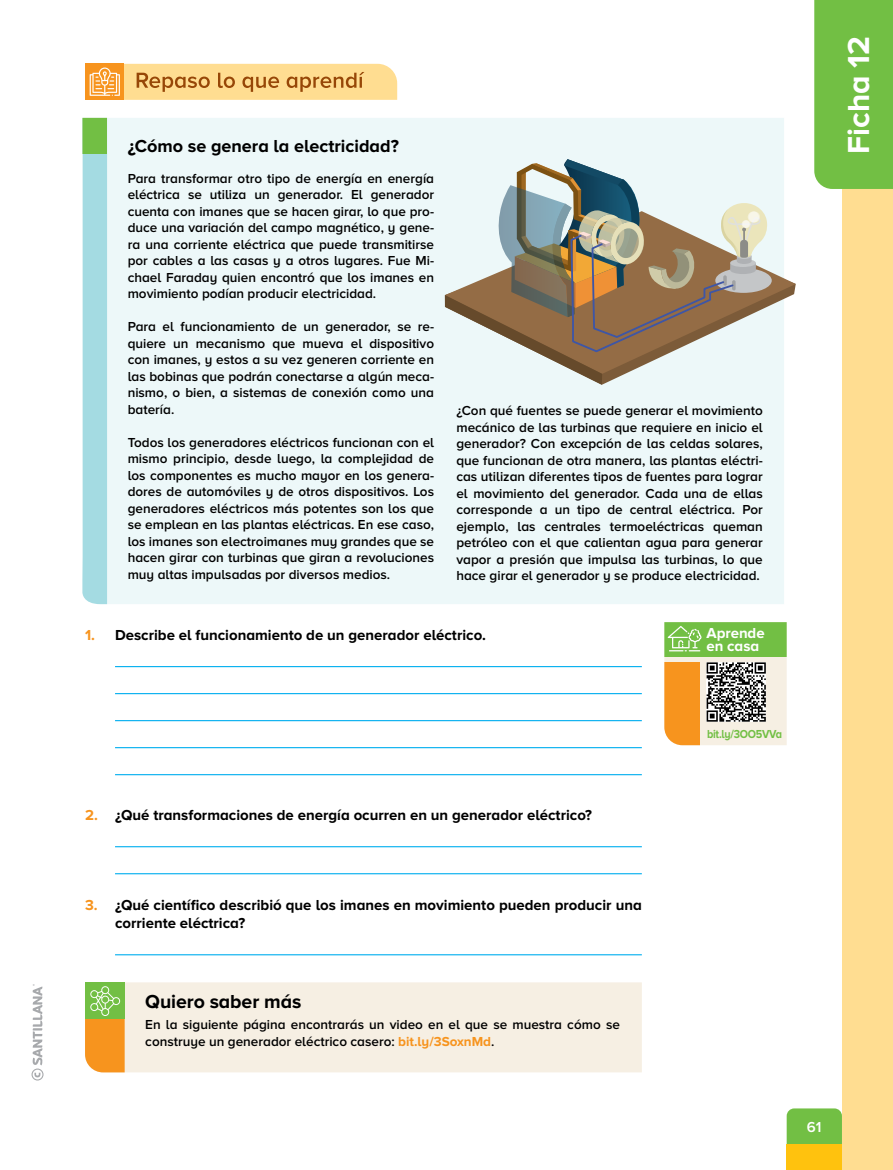
<style>
.page{position:relative;width:893px;height:1170px;background:#fff}
.page>*{position:absolute;margin:0;border:0;box-sizing:border-box;transform-origin:0 0}
.t1{font:700 31.5px "Proxima Nova A";color:#fff}
.t2{font:700 19.5px "Proxima Nova A";letter-spacing:-.005em;color:#000}
.t3{font:700 18px "Proxima Nova A";color:#000}
.t4{font:700 15px/18px "Proxima Nova A";color:#000}
.t5{font:700 15px/13.5px "Proxima Nova A";letter-spacing:-.005em;color:#fff}
.t6{font:600 15px "Proxima Nova A";color:#fff}
.t7{font:600 13.5px/16.5px "Proxima Nova A";color:#000;text-align:justify}
.t8{font:700 12px "Proxima Nova A";letter-spacing:-.025em;color:#72bf44;scale:.9 1}
.s1{color:#f7941e}
.s2{font-weight:700;color:#f7941e}
</style>
<div class="page">
<div style="left:842px;top:0;width:51px;height:1169px;background:#ffdd91"></div>
<div style="left:787px;top:1108px;width:55px;height:36px;background:#72bf44"></div>
<div style="left:787px;top:1144px;width:55px;height:25px;background:#ffc20e"></div>
<div style="left:814px;top:0;width:79px;height:189px;background:#72bf44"></div>
<div style="left:107px;top:118px;width:677px;height:486px;background:#edf8f9"></div>
<div style="left:82px;top:154px;width:25px;height:450px;background:#a4dbe2"></div>
<div style="left:82px;top:118px;width:25px;height:36px;background:#72bf44"></div>
<svg style="left:85px;top:64px;width:312px;height:36px;background:#f3c77a"></svg>
<div style="left:125px;top:982px;width:517px;height:90px;background:#f6efe3"></div>
<svg style="left:85px;top:982px;width:40px;height:90px;background:#c7ab3c"></svg>
<hr style="left:115px;top:666px;width:527px;height:1px;background:#00aeef">
<hr style="left:115px;top:693px;width:527px;height:1px;background:#00aeef">
<hr style="left:115px;top:720px;width:527px;height:1px;background:#00aeef">
<hr style="left:115px;top:747px;width:527px;height:1px;background:#00aeef">
<hr style="left:115px;top:774px;width:527px;height:1px;background:#00aeef">
<hr style="left:115px;top:846px;width:527px;height:1px;background:#00aeef">
<hr style="left:115px;top:873px;width:527px;height:1px;background:#00aeef">
<hr style="left:115px;top:954px;width:527px;height:1px;background:#00aeef">
<svg style="left:767px;top:211px;width:29px;height:163px;fill:#edf8f9"></svg>
<svg style="left:715px;top:268px;width:57px;height:25px"></svg>
<svg style="left:445px;top:159px;width:322px;height:226px;background:#b5afa0"></svg>
<svg style="left:664px;top:622px;width:123px;height:123px;background:#b9b97f"></svg>
<svg style="left:32px;top:984px;width:12px;height:96px"></svg>
<h3 class="t3" style="left:128px;top:136px;width:273px">¿Cómo se genera la electricidad?</h3>
<p class="t7" style="left:128px;top:169px;width:308px">Para transformar otro tipo de energía en energía eléctrica se utiliza un generador. El generador cuenta con imanes que se hacen girar, lo que pro&shy;duce una variación del campo magnético, y gene&shy;ra una corriente eléctrica que puede transmitirse por cables a las casas y a otros lugares. Fue Mi&shy;chael Faraday quien encontró que los imanes en movimiento podían producir electricidad.</p>
<p class="t7" style="left:128px;top:318px;width:308px">Para el funcionamiento de un generador, se re&shy;quiere un mecanismo que mueva el dispositivo con imanes, y estos a su vez generen corriente en las bobinas que podrán conectarse a algún meca&shy;nismo, o bien, a sistemas de conexión como una batería.</p>
<p class="t7" style="left:128px;top:433px;width:308px">Todos los generadores eléctricos funcionan con el mismo principio, desde luego, la complejidad de los componentes es mucho mayor en los genera&shy;dores de automóviles y de otros dispositivos. Los generadores eléctricos más potentes son los que se emplean en las plantas eléctricas. En ese caso, los imanes son electroimanes muy grandes que se hacen girar con turbinas que giran a revoluciones muy altas impulsadas por diversos medios.</p>
<p class="t7" style="left:456px;top:402px;width:308px">¿Con qué fuentes se puede generar el movimiento mecánico de las turbinas que requiere en inicio el generador? Con excepción de las celdas solares, que funcionan de otra manera, las plantas eléctri&shy;cas utilizan diferentes tipos de fuentes para lograr el movimiento del generador. Cada una de ellas corresponde a un tipo de central eléctrica. Por ejemplo, las centrales termoeléctricas queman petróleo con el que calientan agua para generar vapor a presión que impulsa las turbinas, lo que hace girar el generador y se produce electricidad.</p>
<p class="t4" style="left:85px;top:626px;width:403px"><span class="s1">1.</span> Describe el funcionamiento de un generador eléctrico.</p>
<p class="t5" style="left:707px;top:626px;width:60px">Aprende en casa</p>
<h1 class="t1" style="left:841px;top:154px;width:120px;rotate:-90deg">Ficha 12</h1>
<p class="t4" style="left:85px;top:806px;width:508px"><span class="s1">2.</span> ¿Qué transformaciones de energía ocurren en un generador eléctrico?</p>
<p class="t4" style="left:115px;top:896px;width:528px;text-indent:-30px"><span class="s1">3.</span> ¿Qué científico describió que los imanes en movimiento pueden producir una corriente eléctrica?</p>
<h2 class="t2" style="left:145px;top:990px;width:158px">Quiero saber más</h2>
<p class="t7" style="left:145px;top:1015px;width:476px">En la siguiente página encontrarás un video en el que se muestra cómo se construye un generador eléctrico casero: <span class="s2">bit.ly/3SoxnMd</span>.</p>
<p class="t8" style="left:707px;top:727px;width:85px">bit.ly/3OO5VVa</p>
<p class="t6" style="left:807px;top:1118px;width:16px">61</p>
</div>
